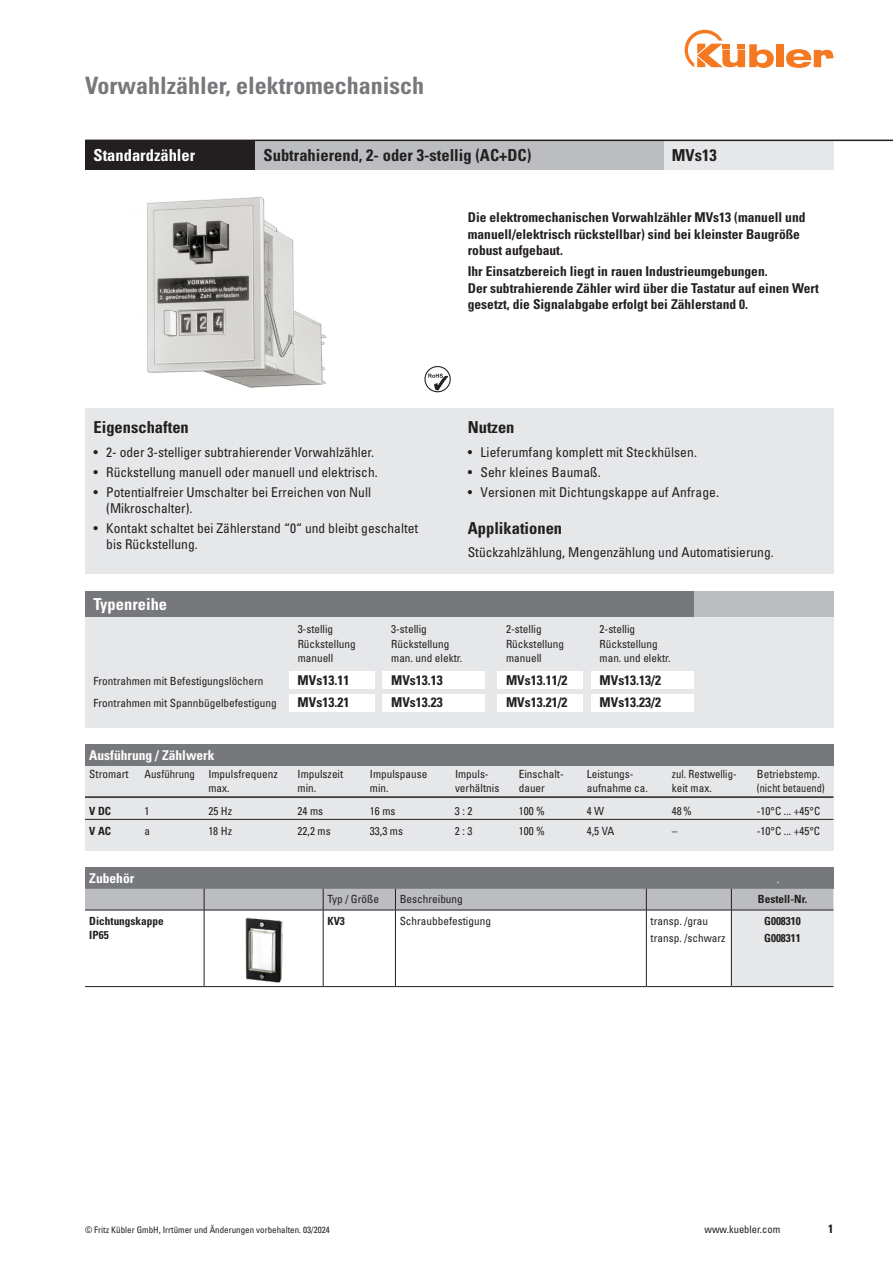
<style>
.page{position:relative;width:893px;height:1263px;background:#fff}
.page>*{position:absolute;margin:0;border:0;box-sizing:border-box;transform-origin:0 0}
.t1{font:700 condensed 24px "Univers LT Std";color:#76787b}
.t2{font:700 condensed 16.5px "Univers LT Std";color:#231f20}
.t3{font:700 condensed 16.5px "Univers LT Std";color:#fff}
.t4{font:condensed 13.5px/15.8px "Univers LT Std";color:#231f20}
.t5{font:700 condensed 13.5px/16.5px "Univers LT Std";color:#231f20}
.t6{font:700 condensed 13.5px "Univers LT Std";color:#fff}
.t7{font:700 condensed 12px "Univers LT Std";color:#231f20}
.t8{font:condensed 11.25px/17.7px "Univers LT Std";color:#231f20}
.t9{font:700 condensed 11.25px/14.2px "Univers LT Std";color:#231f20}
.t10{font:condensed 11.25px "Univers LT Std";color:#231f20;scale:.96 1}
.t11{font:condensed 11.25px "Univers LT Std";color:#231f20;scale:.95 1}
.t12{font:condensed 11.25px "Univers LT Std";color:#231f20;scale:.92 1}
.t13{font:condensed 11.25px "Univers LT Std";color:#fff}
.t14{font:condensed 10.5px "Univers LT Std";color:#231f20}
.t15{font:condensed 9px "Univers LT Std";color:#231f20}
</style>
<div class="page">
<div style="left:776px;top:44px;width:8px;height:23px;background:#f47921"></div>
<svg style="left:786px;top:49px;width:47px;height:19px"></svg>
<svg style="left:685px;top:30px;width:89px;height:38px"></svg>
<div style="left:85px;top:408px;width:748px;height:166px;background:#e6e7e9"></div>
<div style="left:85px;top:591px;width:748px;height:136px;background:#e6e7e9"></div>
<img style="left:147px;top:197px;width:180px;height:191px">
<svg style="left:424px;top:366px;width:27px;height:26px"></svg>
<div style="left:289px;top:671px;width:85px;height:17px;background:#fff"></div>
<div style="left:383px;top:671px;width:102px;height:17px;background:#fff"></div>
<div style="left:497px;top:671px;width:86px;height:17px;background:#fff"></div>
<div style="left:591px;top:671px;width:102px;height:17px;background:#fff"></div>
<div style="left:289px;top:694px;width:85px;height:17px;background:#fff"></div>
<div style="left:383px;top:694px;width:102px;height:17px;background:#fff"></div>
<div style="left:497px;top:694px;width:86px;height:17px;background:#fff"></div>
<div style="left:591px;top:694px;width:102px;height:17px;background:#fff"></div>
<div style="left:451px;top:591px;width:382px;height:26px;background:#bcbdc0"></div>
<img style="left:245px;top:917px;width:38px;height:66px">
<div style="left:85px;top:867px;width:748px;height:22px;background:#76787b"></div>
<div style="left:85px;top:591px;width:608px;height:26px;background:#76787b"></div>
<div style="left:85px;top:140px;width:170px;height:30px;background:#231f20"></div>
<div style="left:663px;top:140px;width:170px;height:30px;background:#e6e7e9"></div>
<div style="left:255px;top:140px;width:408px;height:30px;background:#bcbdc0"></div>
<div style="left:731px;top:910px;width:102px;height:76px;background:#e6e7e9"></div>
<hr style="left:85px;top:910px;width:119px;height:1px;background:#231f20">
<hr style="left:204px;top:910px;width:119px;height:1px;background:#231f20">
<hr style="left:204px;top:910px;width:1px;height:76px;background:#231f20">
<hr style="left:323px;top:910px;width:72px;height:1px;background:#231f20">
<hr style="left:323px;top:910px;width:1px;height:76px;background:#231f20">
<hr style="left:395px;top:910px;width:251px;height:1px;background:#231f20">
<hr style="left:395px;top:910px;width:1px;height:76px;background:#231f20">
<hr style="left:646px;top:910px;width:85px;height:1px;background:#231f20">
<hr style="left:646px;top:910px;width:1px;height:76px;background:#231f20">
<hr style="left:731px;top:910px;width:102px;height:1px;background:#231f20">
<hr style="left:85px;top:986px;width:119px;height:1px;background:#231f20">
<hr style="left:204px;top:986px;width:119px;height:1px;background:#231f20">
<hr style="left:323px;top:986px;width:72px;height:1px;background:#231f20">
<hr style="left:395px;top:986px;width:251px;height:1px;background:#231f20">
<hr style="left:646px;top:986px;width:85px;height:1px;background:#231f20">
<hr style="left:731px;top:986px;width:102px;height:1px;background:#231f20">
<div style="left:85px;top:889px;width:748px;height:21px;background:#bcbdc0"></div>
<hr style="left:731px;top:910px;width:1px;height:76px;background:#231f20">
<div style="left:85px;top:765px;width:748px;height:85px;background:#e6e7e9"></div>
<hr style="left:85px;top:796px;width:748px;height:2px;background:#231f20">
<hr style="left:85px;top:819px;width:748px;height:1px;background:#231f20">
<div style="left:85px;top:744px;width:748px;height:21px;background:#76787b"></div>
<hr style="left:85px;top:140px;width:808px;height:1px;background:#231f20">
<h1 class="t1" style="left:85px;top:71px;width:340px">Vorwahlzähler, elektromechanisch</h1>
<h2 class="t3" style="left:94px;top:145px;width:103px">Standardzähler</h2>
<h2 class="t2" style="left:264px;top:145px;width:269px">Subtrahierend, 2- oder 3-stellig (AC+DC)</h2>
<h2 class="t2" style="left:672px;top:145px;width:46px">MVs13</h2>
<h2 class="t2" style="left:94px;top:417px;width:97px">Eigenschaften</h2>
<p class="t4" style="left:94px;top:444px;width:282px">• 2- oder 3-stelliger subtrahierender Vorwahlzähler.</p>
<p class="t4" style="left:94px;top:464px;width:286px">• Rückstellung manuell oder manuell und elektrisch.</p>
<p class="t4" style="left:106px;top:484px;width:266px;text-indent:-13px">• Potentialfreier Umschalter bei Erreichen von Null (Mikroschalter).</p>
<p class="t4" style="left:106px;top:520px;width:313px;text-indent:-13px">• Kontakt schaltet bei Zählerstand “0“ und bleibt geschaltet bis Rückstellung.</p>
<h2 class="t3" style="left:94px;top:594px;width:75px">Typenreihe</h2>
<p class="t5" style="left:468px;top:209px;width:339px">Die elektromechanischen Vorwahlzähler MVs13 (manuell und manuell/elektrisch rückstellbar) sind bei kleinster Baugröße robust aufgebaut.</p>
<p class="t5" style="left:468px;top:263px;width:353px">Ihr Einsatzbereich liegt in rauen Industrieumgebungen.<br>Der subtrahierende Zähler wird über die Tastatur auf einen Wert gesetzt, die Signalabgabe erfolgt bei Zählerstand 0.</p>
<h2 class="t2" style="left:468px;top:417px;width:48px">Nutzen</h2>
<p class="t4" style="left:468px;top:444px;width:231px">• Lieferumfang komplett mit Steckhülsen.</p>
<p class="t4" style="left:468px;top:464px;width:135px">• Sehr kleines Baumaß.</p>
<p class="t4" style="left:468px;top:484px;width:253px">• Versionen mit Dichtungskappe auf Anfrage.</p>
<h2 class="t2" style="left:468px;top:518px;width:96px">Applikationen</h2>
<p class="t4" style="left:468px;top:544px;width:307px">Stückzahlzählung, Mengenzählung und Automatisierung.</p>
<p class="t8" style="left:298px;top:620px;width:37px">3-stellig</p>
<p class="t8" style="left:391px;top:620px;width:37px">3-stellig</p>
<p class="t8" style="left:506px;top:620px;width:37px">2-stellig</p>
<p class="t8" style="left:600px;top:620px;width:37px">2-stellig</p>
<p class="t8" style="left:298px;top:634px;width:60px">Rückstellung</p>
<p class="t8" style="left:391px;top:634px;width:60px">Rückstellung</p>
<p class="t8" style="left:506px;top:634px;width:60px">Rückstellung</p>
<p class="t8" style="left:600px;top:634px;width:60px">Rückstellung</p>
<p class="t8" style="left:298px;top:649px;width:37px">manuell</p>
<p class="t8" style="left:391px;top:649px;width:73px">man. und elektr.</p>
<p class="t8" style="left:506px;top:649px;width:37px">manuell</p>
<p class="t8" style="left:600px;top:649px;width:73px">man. und elektr.</p>
<p class="t8" style="left:94px;top:671px;width:171px">Frontrahmen mit Befestigungslöchern</p>
<p class="t5" style="left:298px;top:671px;width:53px">MVs13.11</p>
<p class="t5" style="left:391px;top:671px;width:53px">MVs13.13</p>
<p class="t5" style="left:506px;top:671px;width:63px">MVs13.11/2</p>
<p class="t5" style="left:600px;top:671px;width:63px">MVs13.13/2</p>
<p class="t8" style="left:94px;top:694px;width:185px">Frontrahmen mit Spannbügelbefestigung</p>
<p class="t5" style="left:298px;top:694px;width:53px">MVs13.21</p>
<p class="t5" style="left:391px;top:694px;width:53px">MVs13.23</p>
<p class="t5" style="left:506px;top:694px;width:63px">MVs13.21/2</p>
<p class="t5" style="left:600px;top:694px;width:63px">MVs13.23/2</p>
<p class="t6" style="left:89px;top:747px;width:127px">Ausführung / Zählwerk</p>
<p class="t8" style="left:89px;top:765px;width:41px">Stromart</p>
<p class="t10" style="left:145px;top:767px;width:140px">Ausführung Impulsfrequenz</p>
<p class="t8" style="left:298px;top:765px;width:47px">Impulszeit</p>
<p class="t8" style="left:370px;top:765px;width:59px">Impulspause</p>
<p class="t8" style="left:455px;top:765px;width:35px">Impuls-</p>
<p class="t8" style="left:519px;top:765px;width:46px">Einschalt-</p>
<p class="t8" style="left:587px;top:765px;width:48px">Leistungs-</p>
<p class="t11" style="left:672px;top:767px;width:70px">zul. Restwellig-</p>
<p class="t8" style="left:757px;top:765px;width:65px">Betriebstemp.</p>
<p class="t8" style="left:208px;top:779px;width:23px">max.</p>
<p class="t8" style="left:298px;top:779px;width:20px">min.</p>
<p class="t8" style="left:370px;top:779px;width:20px">min.</p>
<p class="t8" style="left:455px;top:779px;width:46px">verhältnis</p>
<p class="t8" style="left:519px;top:779px;width:28px">dauer</p>
<p class="t8" style="left:587px;top:779px;width:63px">aufnahme ca.</p>
<p class="t8" style="left:672px;top:779px;width:41px">keit max.</p>
<p class="t12" style="left:757px;top:781px;width:75px">(nicht betauend)</p>
<p class="t9" style="left:89px;top:804px;width:23px">V DC</p>
<p class="t8" style="left:145px;top:802px;width:6px">1</p>
<p class="t8" style="left:208px;top:802px;width:25px">25 Hz</p>
<p class="t8" style="left:298px;top:802px;width:27px">24 ms</p>
<p class="t8" style="left:370px;top:802px;width:27px">16 ms</p>
<p class="t8" style="left:455px;top:802px;width:19px">3 : 2</p>
<p class="t8" style="left:519px;top:802px;width:28px">100 %</p>
<p class="t8" style="left:587px;top:802px;width:19px">4 W</p>
<p class="t8" style="left:672px;top:802px;width:22px">48%</p>
<p class="t8" style="left:757px;top:802px;width:65px">-10°C ... +45°C</p>
<p class="t9" style="left:89px;top:824px;width:23px">V AC</p>
<p class="t8" style="left:145px;top:822px;width:7px">a</p>
<p class="t8" style="left:208px;top:822px;width:25px">18 Hz</p>
<p class="t8" style="left:298px;top:822px;width:35px">22,2 ms</p>
<p class="t8" style="left:370px;top:822px;width:35px">33,3 ms</p>
<p class="t8" style="left:455px;top:822px;width:19px">2 : 3</p>
<p class="t8" style="left:519px;top:822px;width:28px">100 %</p>
<p class="t8" style="left:587px;top:822px;width:29px">4,5 VA</p>
<p class="t8" style="left:672px;top:822px;width:7px">–</p>
<p class="t8" style="left:757px;top:822px;width:65px">-10°C ... +45°C</p>
<p class="t6" style="left:89px;top:870px;width:46px">Zubehör</p>
<p class="t13" style="left:777px;top:872px;width:4px">.</p>
<p class="t8" style="left:327px;top:890px;width:53px">Typ / Größe</p>
<p class="t8" style="left:400px;top:890px;width:65px">Beschreibung</p>
<p class="t9" style="left:758px;top:892px;width:51px">Bestell-Nr.</p>
<p class="t9" style="left:89px;top:913px;width:76px">Dichtungskappe<br>IP65</p>
<p class="t9" style="left:327px;top:913px;width:19px">KV3</p>
<p class="t8" style="left:400px;top:911px;width:93px">Schraubbefestigung</p>
<p class="t8" style="left:651px;top:911px;width:76px">transp. /grau transp. /schwarz</p>
<p class="t9" style="left:764px;top:912px;width:38px;line-height:17.7px">G008310<br>G008311</p>
<p class="t15" style="left:85px;top:1224px;width:246px">© Fritz Kübler GmbH, Irrtümer und Änderungen vorbehalten. 03/2024</p>
<p class="t14" style="left:704px;top:1223px;width:77px">www.kuebler.com</p>
<p class="t7" style="left:828px;top:1221px;width:7px">1</p>
</div>
